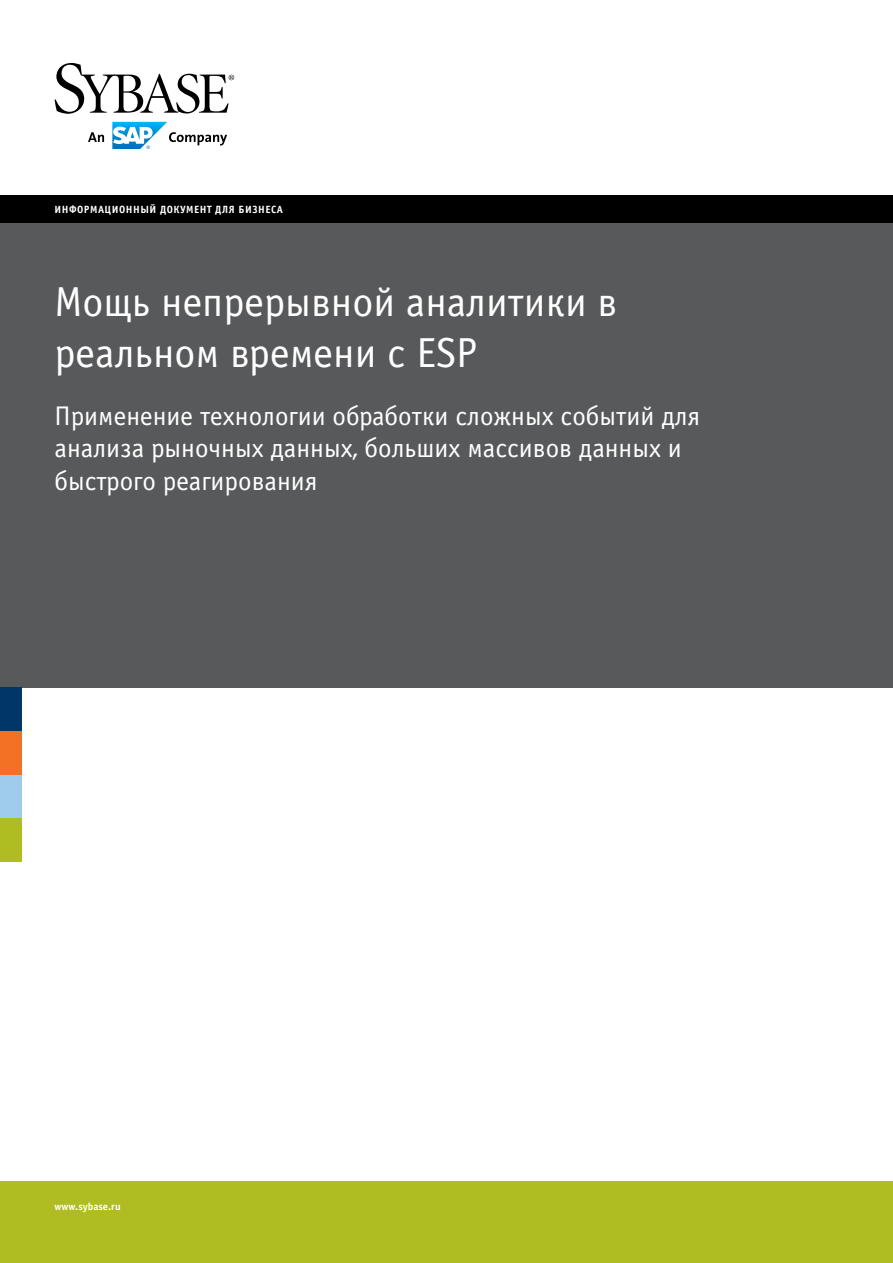
<style>
.page{position:relative;width:893px;height:1263px;background:#fff}
.page>*{position:absolute;margin:0;border:0;box-sizing:border-box;transform-origin:0 0}
.t1{font:42px/50.4px "Officina Sans Book C";color:#fff}
.t2{font:27px/32.4px "Officina Sans Book C";color:#fff}
.t3{font:10.5px "Officina Sans Bold C";letter-spacing:.05em;color:#fff}
.t4{font:10.5px "Officina Sans Bold C";color:#fff}
</style>
<div class="page">
<div style="left:0;top:221px;width:893px;height:467px;background:#58595b"></div>
<div style="left:0;top:195px;width:893px;height:27px;background:#000"></div>
<div style="left:0;top:1181px;width:893px;height:82px;background:#afbc22"></div>
<div style="left:0;top:688px;width:22px;height:43px;background:#003768"></div>
<div style="left:0;top:731px;width:22px;height:44px;background:#f37125"></div>
<div style="left:0;top:775px;width:22px;height:43px;background:#9fcbed"></div>
<div style="left:0;top:818px;width:22px;height:44px;background:#afbc22"></div>
<svg style="left:55px;top:63px;width:179px;height:51px"></svg>
<svg style="left:88px;top:132px;width:16px;height:10px"></svg>
<svg style="left:112px;top:122px;width:115px;height:27px"></svg>
<p class="t3" style="left:55px;top:203px;width:230px">ИНФОРМАЦИОННЫЙ ДОКУМЕНТ ДЛЯ БИЗНЕСА</p>
<h1 class="t1" style="left:55px;top:278px;width:564px">Мощь непрерывной аналитики в реальном времени с ESP</h1>
<p class="t2" style="left:55px;top:400px;width:647px">Применение технологии обработки сложных событий для анализа рыночных данных, больших массивов данных и быстрого реагирования</p>
<p class="t4" style="left:55px;top:1200px;width:68px">www.sybase.ru</p>
</div>
